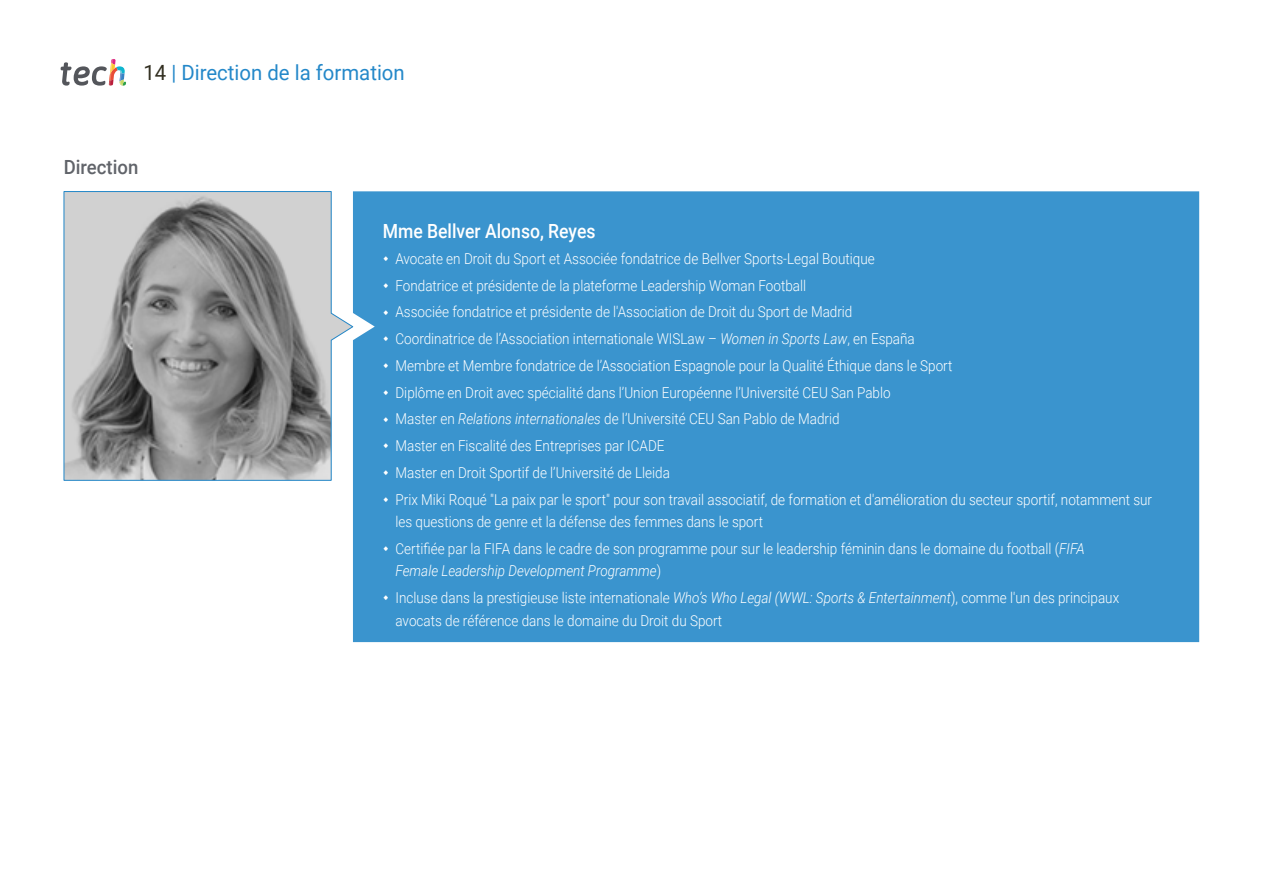
<style>
.page{position:relative;width:1263px;height:893px;background:#fff}
.page>*{position:absolute;margin:0;border:0;box-sizing:border-box;transform-origin:0 0}
.t1{font:21px "Roboto";color:#2488c9}
.t2{font:500 19.5px "Roboto";color:#fff;scale:.9 1}
.t3{font:500 19.5px "Roboto";color:#61646a;scale:.95 1}
.t4{font:300 15px/26.7px "Roboto";color:#fff;scale:.9 1}
.t5{font:italic 300 15px/26.7px "Roboto";color:#fff;scale:.9 1}
.s1{color:#312e20}
.s2{font-style:italic}
.s3{font-style:normal}
</style>
<div class="page">
<svg style="left:61px;top:59px;width:65px;height:27px"></svg>
<svg style="left:64px;top:191px;width:289px;height:290px;background:#a2a3a4"></svg>
<div style="left:353px;top:191px;width:846px;height:451px;background:#3a94ce"></div>
<svg style="left:384px;top:256px;width:4px;height:5px"></svg>
<svg style="left:384px;top:283px;width:4px;height:5px"></svg>
<svg style="left:384px;top:310px;width:4px;height:5px"></svg>
<svg style="left:384px;top:336px;width:4px;height:5px"></svg>
<svg style="left:384px;top:363px;width:4px;height:5px"></svg>
<svg style="left:384px;top:390px;width:4px;height:5px"></svg>
<svg style="left:384px;top:417px;width:4px;height:5px"></svg>
<svg style="left:384px;top:443px;width:4px;height:5px"></svg>
<svg style="left:384px;top:470px;width:4px;height:5px"></svg>
<svg style="left:384px;top:497px;width:4px;height:5px"></svg>
<svg style="left:384px;top:546px;width:4px;height:5px"></svg>
<svg style="left:384px;top:595px;width:4px;height:5px"></svg>
<h1 class="t1" style="left:144px;top:57px;width:263px"><span class="s1">14</span> | Direction de la formation</h1>
<h2 class="t3" style="left:64px;top:154px;width:80px">Direction</h2>
<h2 class="t2" style="left:383px;top:218px;width:238px">Mme Bellver Alonso, Reyes</h2>
<p class="t4" style="left:395px;top:245px;width:842px">Avocate en Droit du Sport et Associée fondatrice de Bellver Sports-Legal Boutique<br>Fondatrice et présidente de la plateforme Leadership Woman Football<br>Associée fondatrice et présidente de l'Association de Droit du Sport de Madrid<br>Coordinatrice de l’Association internationale WISLaw – <span class="s2">Women in Sports Law</span>, en España<br>Membre et Membre fondatrice de l’Association Espagnole pour la Qualité Éthique dans le Sport<br>Diplôme en Droit avec spécialité dans l’Union Européenne l’Université CEU San Pablo<br>Master en <span class="s2">Relations internationales</span> de l’Université CEU San Pablo de Madrid<br>Master en Fiscalité des Entreprises par ICADE<br>Master en Droit Sportif de l’Université de Lleida<br>Prix Miki Roqué "La paix par le sport" pour son travail associatif, de formation et d'amélioration du secteur sportif, notamment sur</p>
<p class="t4" style="left:395px;top:508px;width:767px">les questions de genre et la défense des femmes dans le sport<br>Certifiée par la FIFA dans le cadre de son programme pour sur le leadership féminin dans le domaine du football (<span class="s2">FIFA</span></p>
<p class="t5" style="left:395px;top:557px;width:806px">Female Leadership Development Programme<span class="s3">)<br>Incluse dans la prestigieuse liste internationale</span> Who’s Who Legal (WWL: Sports &amp; Entertainment<span class="s3">), comme l'un des principaux</span></p>
<p class="t4" style="left:395px;top:606px;width:365px">avocats de référence dans le domaine du Droit du Sport</p>
</div>
